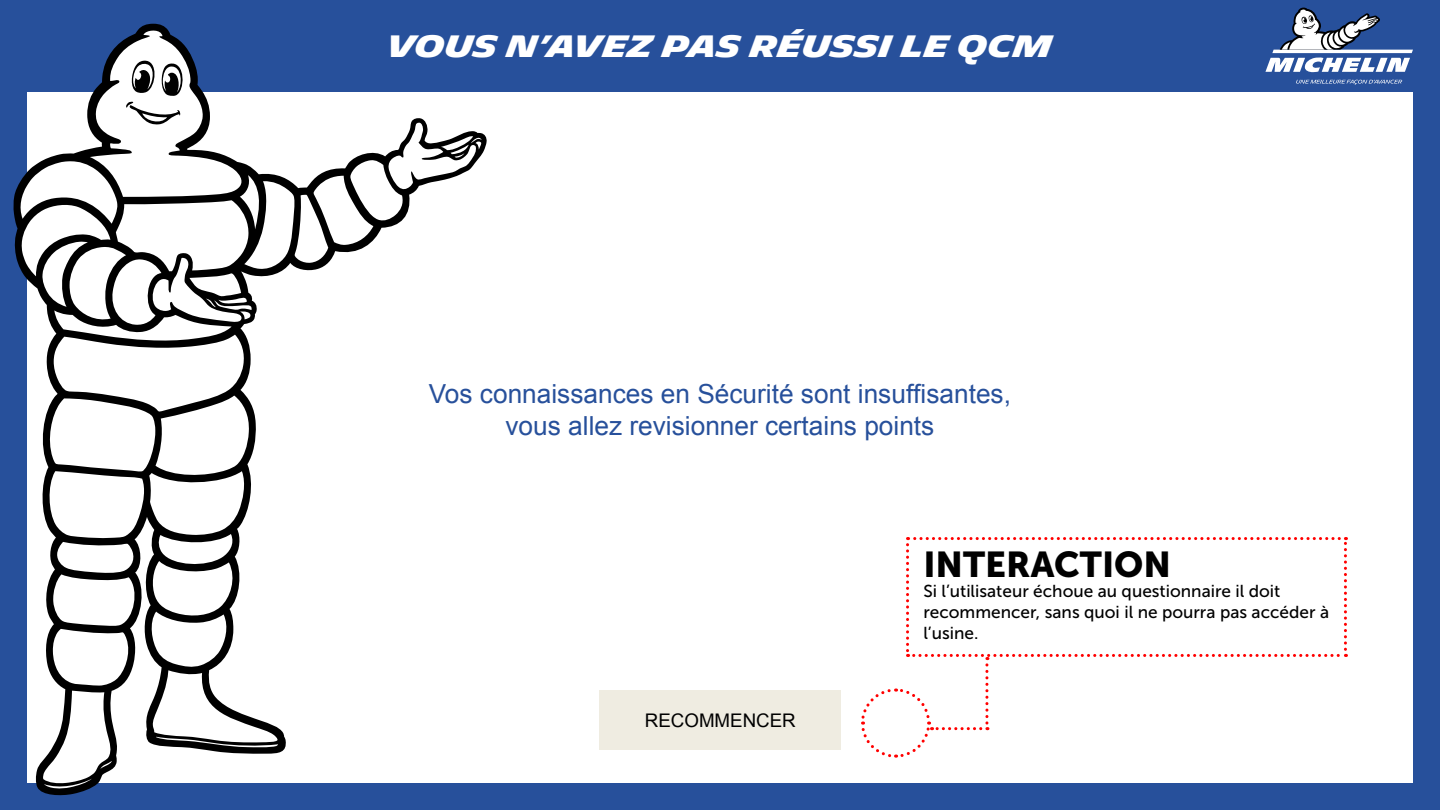
<style>
.page{position:relative;width:1440px;height:810px;background:#27509b}
.page>*{position:absolute;margin:0;border:0;box-sizing:border-box;transform-origin:0 0}
.t1{font:35.7px "Museo Sans 900";color:#000}
.t2{font:700 30px "Michelin";color:#fff}
.t3{font:26.25px/31.5px "Arial";color:#27509b;text-align:center}
.t4{font:18.75px "Arial";color:#000}
.t5{font:17.25px/20.7px "Museo Sans 500";color:#000}
</style>
<div class="page">
<div style="left:27px;top:92px;width:1386px;height:691px;background:#fff"></div>
<svg style="left:18px;top:29px;width:464px;height:761px"></svg>
<div style="left:599px;top:690px;width:242px;height:59px;background:#efece1"></div>
<svg style="left:1296px;top:80px;width:106px;height:5px"></svg>
<svg style="left:1265px;top:8px;width:148px;height:64px"></svg>
<svg style="left:861px;top:537px;width:486px;height:221px"></svg>
<h2 class="t2" style="left:387px;top:29px;width:667px">VOUS N’AVEZ PAS RÉUSSI LE QCM</h2>
<h3 class="t3" style="left:429px;top:379px;width:584px">Vos connaissances en Sécurité sont insuffisantes, vous allez revisionner certains points</h3>
<p class="t4" style="left:645px;top:708px;width:153px">RECOMMENCER</p>
<h1 class="t1" style="left:923px;top:544px;width:249px">INTERACTION</h1>
<p class="t5" style="left:923px;top:581px;width:407px">Si l’utilisateur échoue au questionnaire il doit recommencer, sans quoi il ne pourra pas accéder à l’usine.</p>
</div>
